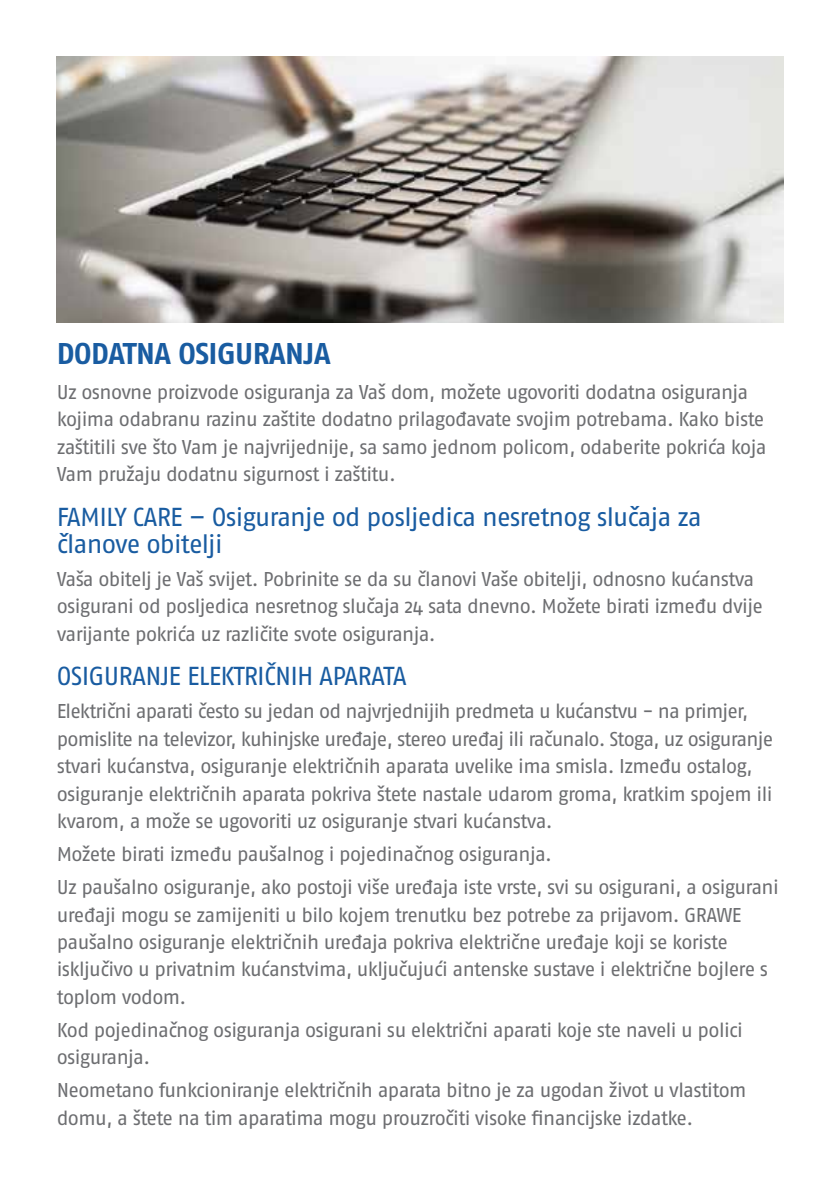
<style>
.page{position:relative;width:840px;height:1191px;background:#fff}
.page>*{position:absolute;margin:0;border:0;box-sizing:border-box;transform-origin:0 0}
.t1{font:700 30px "Fago Pro";letter-spacing:-.02em;color:#195ca1}
.t2{font:26px/27.4px "Fago Pro";letter-spacing:-.03em;color:#195ca1}
.t3{font:20px/27.4px "Fago Pro";letter-spacing:-.035em;color:#6d6e71}
</style>
<div class="page">
<img style="left:57px;top:56px;width:725px;height:266px">
<h1 class="t1" style="left:57px;top:336px;width:275px">DODATNA OSIGURANJA</h1>
<p class="t3" style="left:57px;top:378px;width:711px">Uz osnovne proizvode osiguranja za Vaš dom, možete ugovoriti dodatna osiguranja kojima odabranu razinu zaštite dodatno prilagođavate svojim potrebama. Kako biste zaštitili sve što Vam je najvrijednije, sa samo jednom policom, odaberite pokrića koja Vam pružaju dodatnu sigurnost i zaštitu.</p>
<h2 class="t2" style="left:57px;top:503px;width:646px">FAMILY CARE – Osiguranje od posljedica nesretnog slučaja za članove obitelji</h2>
<p class="t3" style="left:57px;top:565px;width:707px">Vaša obitelj je Vaš svijet. Pobrinite se da su članovi Vaše obitelji, odnosno kućanstva osigurani od posljedica nesretnog slučaja 24 sata dnevno. Možete birati između dvije varijante pokrića uz različite svote osiguranja.</p>
<h2 class="t2" style="left:57px;top:662px;width:351px">OSIGURANJE ELEKTRIČNIH APARATA</h2>
<p class="t3" style="left:57px;top:697px;width:717px">Električni aparati često su jedan od najvrjednijih predmeta u kućanstvu - na primjer, pomislite na televizor, kuhinjske uređaje, stereo uređaj ili računalo. Stoga, uz osiguranje stvari kućanstva, osiguranje električnih aparata uvelike ima smisla. Između ostalog, osiguranje električnih aparata pokriva štete nastale udarom groma, kratkim spojem ili kvarom, a može se ugovoriti uz osiguranje stvari kućanstva.</p>
<p class="t3" style="left:57px;top:837px;width:723px;line-height:33px">Možete birati između paušalnog i pojedinačnog osiguranja.<br>Uz paušalno osiguranje, ako postoji više uređaja iste vrste, svi su osigurani, a osigurani</p>
<p class="t3" style="left:57px;top:901px;width:712px">uređaji mogu se zamijeniti u bilo kojem trenutku bez potrebe za prijavom. GRAWE paušalno osiguranje električnih uređaja pokriva električne uređaje koji se koriste isključivo u privatnim kućanstvima, uključujući antenske sustave i električne bojlere s toplom vodom.</p>
<p class="t3" style="left:57px;top:1016px;width:687px">Kod pojedinačnog osiguranja osigurani su električni aparati koje ste naveli u polici osiguranja.</p>
<p class="t3" style="left:57px;top:1076px;width:690px">Neometano funkcioniranje električnih aparata bitno je za ugodan život u vlastitom domu, a štete na tim aparatima mogu prouzročiti visoke financijske izdatke.</p>
</div>
